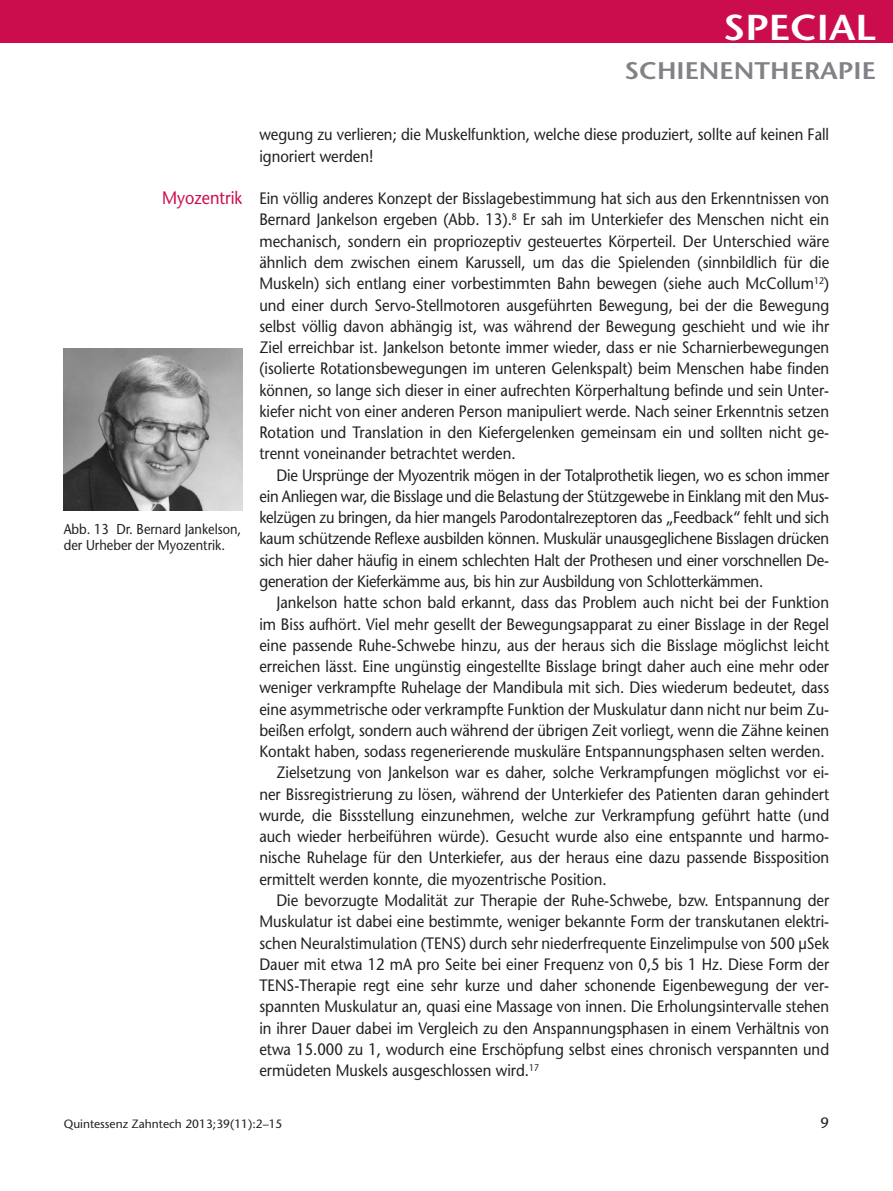
<style>
.page{position:relative;width:893px;height:1191px;background:#fff}
.page>*{position:absolute;margin:0;border:0;box-sizing:border-box;transform-origin:0 0}
.t1{font:600 36px "Stone Sans Std";color:#fff;scale:1.1 1}
.t2{font:600 24px "Stone Sans Std";color:#808285;scale:1.1 1}
.t3{font:500 18px "Stone Sans Std";color:#cc0d4d;scale:.9 1}
.t4{font:500 16.5px/21.3px "Stone Sans Std";color:#231f20;text-align:justify;scale:.9 1}
.t5{font:500 15px "Stone Sans Std";color:#231f20}
.t6{font:500 14.25px/16.5px "Stone Sans Std";color:#231f20;scale:.9 1}
.t7{font:500 12px "Stone Sans Std";color:#231f20}
</style>
<div class="page">
<div style="left:0;top:0;width:893px;height:43px;background:#cc0d4d"></div>
<img style="left:64px;top:349px;width:178px;height:161px">
<h1 class="t1" style="left:723px;top:6px;width:140px">SPECIAL</h1>
<h2 class="t2" style="left:625px;top:56px;width:230px">SCHIENENTHERAPIE</h2>
<p class="t3" style="left:162px;top:187px;width:91px">Myozentrik</p>
<p class="t6" style="left:64px;top:520px;width:199px">Abb. 13 Dr. Bernard Jankelson, der Urheber der Myozentrik.</p>
<p class="t4" style="left:259px;top:124px;width:635px">wegung zu verlieren; die Muskelfunktion, welche diese produziert, sollte auf keinen Fall ignoriert werden!</p>
<p class="t4" style="left:259px;top:188px;width:635px">Ein völlig anderes Konzept der Bisslagebestimmung hat sich aus den Erkenntnissen von Bernard Jankelson ergeben (Abb. 13).<sup>8</sup> Er sah im Unterkiefer des Menschen nicht ein mechanisch, sondern ein propriozeptiv gesteuertes Körperteil. Der Unterschied wäre ähnlich dem zwischen einem Karussell, um das die Spielenden (sinnbildlich für die Muskeln) sich entlang einer vorbestimmten Bahn bewegen (siehe auch McCollum<sup>12</sup>) und einer durch Servo-Stellmotoren ausgeführten Bewegung, bei der die Bewegung selbst völlig davon abhängig ist, was während der Bewegung geschieht und wie ihr Ziel erreichbar ist. Jankelson betonte immer wieder, dass er nie Scharnierbewegungen (isolierte Rotationsbewegungen im unteren Gelenkspalt) beim Menschen habe finden können, so lange sich dieser in einer aufrechten Körperhaltung befinde und sein Unter&shy;kiefer nicht von einer anderen Person manipuliert werde. Nach seiner Erkenntnis setzen Rotation und Translation in den Kiefergelenken gemeinsam ein und sollten nicht ge&shy;trennt voneinander betrachtet werden.</p>
<p class="t4" style="left:259px;top:464px;width:635px;text-indent:17px">Die Ursprünge der Myozentrik mögen in der Totalprothetik liegen, wo es schon immer ein Anliegen war, die Bisslage und die Belastung der Stützgewebe in Einklang mit den Mus&shy;kelzügen zu bringen, da hier mangels Parodontalrezeptoren das „Feedback“ fehlt und sich kaum schützende Reflexe ausbilden können. Muskulär unausgeglichene Bisslagen drücken sich hier daher häufig in einem schlechten Halt der Prothesen und einer vorschnellen De&shy;generation der Kieferkämme aus, bis hin zur Ausbildung von Schlotterkämmen.</p>
<p class="t4" style="left:276px;top:592px;width:616px">Jankelson hatte schon bald erkannt, dass das Problem auch nicht bei der Funktion</p>
<p class="t4" style="left:259px;top:613px;width:635px">im Biss aufhört. Viel mehr gesellt der Bewegungsapparat zu einer Bisslage in der Regel</p>
<p class="t4" style="left:259px;top:634px;width:635px">eine passende Ruhe-Schwebe hinzu, aus der heraus sich die Bisslage möglichst leicht</p>
<p class="t4" style="left:259px;top:655px;width:635px">erreichen lässt. Eine ungünstig eingestellte Bisslage bringt daher auch eine mehr oder</p>
<p class="t4" style="left:259px;top:677px;width:635px">weniger verkrampfte Ruhelage der Mandibula mit sich. Dies wiederum bedeutet, dass</p>
<p class="t4" style="left:259px;top:698px;width:635px">eine asymmetrische oder verkrampfte Funktion der Muskulatur dann nicht nur beim Zu-</p>
<p class="t4" style="left:259px;top:719px;width:635px">beißen erfolgt, sondern auch während der übrigen Zeit vorliegt, wenn die Zähne keinen</p>
<p class="t4" style="left:259px;top:740px;width:630px">Kontakt haben, sodass regenerierende muskuläre Entspannungsphasen selten werden.</p>
<p class="t4" style="left:276px;top:762px;width:616px">Zielsetzung von Jankelson war es daher, solche Verkrampfungen möglichst vor ei-</p>
<p class="t4" style="left:259px;top:783px;width:635px">ner Bissregistrierung zu lösen, während der Unterkiefer des Patienten daran gehindert</p>
<p class="t4" style="left:259px;top:804px;width:635px">wurde, die Bissstellung einzunehmen, welche zur Verkrampfung geführt hatte (und</p>
<p class="t4" style="left:259px;top:826px;width:635px">auch wieder herbeiführen würde). Gesucht wurde also eine entspannte und harmo-</p>
<p class="t4" style="left:259px;top:847px;width:635px">nische Ruhelage für den Unterkiefer, aus der heraus eine dazu passende Bissposition</p>
<p class="t4" style="left:259px;top:868px;width:387px">ermittelt werden konnte, die myozentrische Position.</p>
<p class="t4" style="left:276px;top:889px;width:616px">Die bevorzugte Modalität zur Therapie der Ruhe-Schwebe, bzw. Entspannung der</p>
<p class="t4" style="left:259px;top:911px;width:635px">Muskulatur ist dabei eine bestimmte, weniger bekannte Form der transkutanen elektri-</p>
<p class="t4" style="left:259px;top:932px;width:635px">schen Neuralstimulation (TENS) durch sehr niederfrequente Einzelimpulse von 500 µSek</p>
<p class="t4" style="left:259px;top:953px;width:635px">Dauer mit etwa 12 mA pro Seite bei einer Frequenz von 0,5 bis 1 Hz. Diese Form der</p>
<p class="t4" style="left:259px;top:974px;width:635px">TENS-Therapie regt eine sehr kurze und daher schonende Eigenbewegung der ver-</p>
<p class="t4" style="left:259px;top:996px;width:635px">spannten Muskulatur an, quasi eine Massage von innen. Die Erholungsintervalle stehen</p>
<p class="t4" style="left:259px;top:1017px;width:635px">in ihrer Dauer dabei im Vergleich zu den Anspannungsphasen in einem Verhältnis von</p>
<p class="t4" style="left:259px;top:1038px;width:635px">etwa 15.000 zu 1, wodurch eine Erschöpfung selbst eines chronisch verspannten und</p>
<p class="t4" style="left:259px;top:1059px;width:312px">ermüdeten Muskels ausgeschlossen wird.<sup>17</sup></p>
<p class="t7" style="left:64px;top:1116px;width:220px">Quintessenz Zahntech 2013;39(11):2–15</p>
<p class="t5" style="left:821px;top:1113px;width:10px">9</p>
</div>
